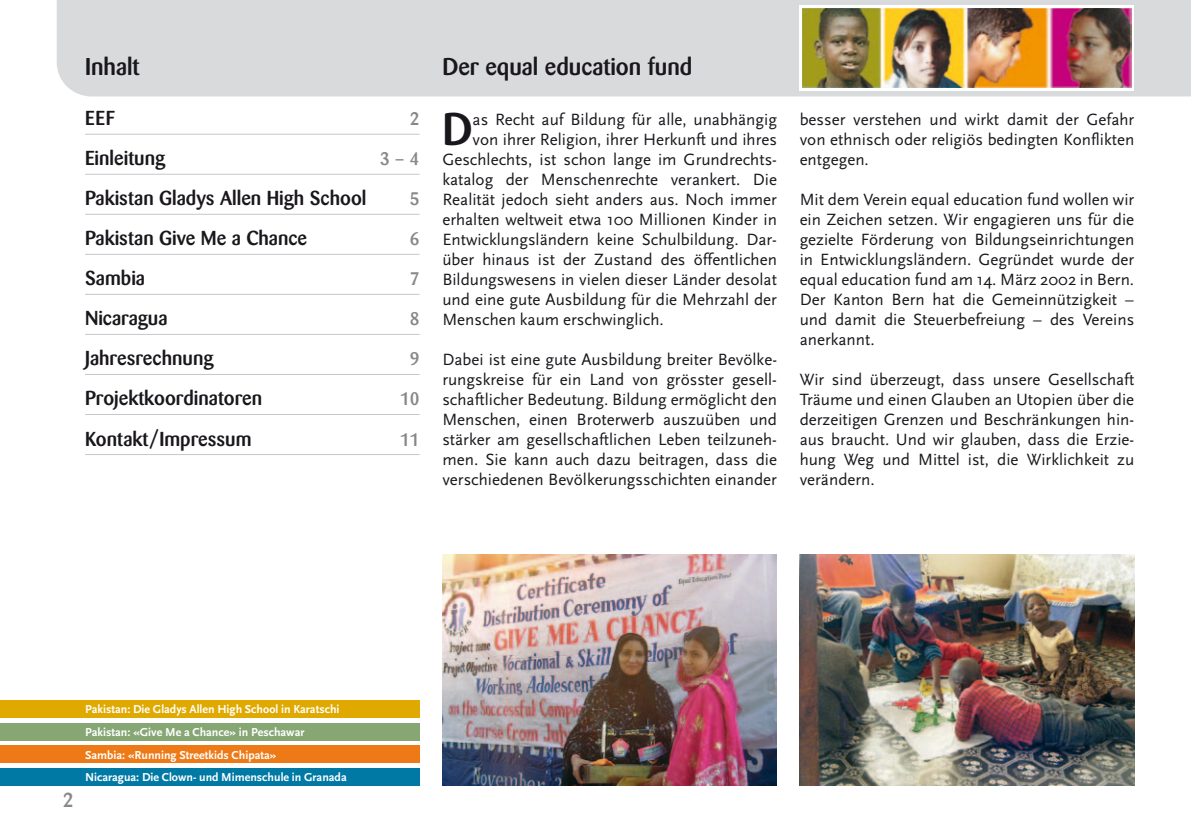
<style>
.page{position:relative;width:1191px;height:840px;background:#fff}
.page>*{position:absolute;margin:0;border:0;box-sizing:border-box;transform-origin:0 0}
.t1{font:500 45.4px "Barmeno";color:#1a171c}
.t2{font:500 24px "Barmeno";color:#1a171c}
.t3{font:500 20px "Barmeno";color:#1a171c}
.t4{font:500 20px "Barmeno";color:#87888a}
.t5{font:500 18px "Barmeno";color:#87888a}
.t6{font:17px/20px "Scala Sans";color:#1a171c;text-align:justify}
.t7{font:700 12px/22.6px "Scala Sans";color:#fff}
</style>
<div class="page">
<div style="left:57px;top:0;width:1134px;height:96px;background:#d9dadb"></div>
<svg style="left:799px;top:6px;width:335px;height:85px"></svg>
<hr style="left:85px;top:134px;width:335px;height:1px;background:#c6c7c9">
<hr style="left:85px;top:174px;width:335px;height:1px;background:#c6c7c9">
<hr style="left:85px;top:214px;width:335px;height:1px;background:#c6c7c9">
<hr style="left:85px;top:254px;width:335px;height:1px;background:#c6c7c9">
<hr style="left:85px;top:294px;width:335px;height:1px;background:#c6c7c9">
<hr style="left:85px;top:334px;width:335px;height:1px;background:#c6c7c9">
<hr style="left:85px;top:374px;width:335px;height:1px;background:#c6c7c9">
<hr style="left:85px;top:414px;width:335px;height:1px;background:#c6c7c9">
<hr style="left:85px;top:454px;width:335px;height:1px;background:#c6c7c9">
<img style="left:802px;top:9px;width:329px;height:79px">
<img style="left:799px;top:554px;width:335px;height:231px">
<img style="left:442px;top:554px;width:335px;height:231px">
<div style="left:0;top:768px;width:420px;height:17px;background:#0079a5"></div>
<div style="left:0;top:745px;width:420px;height:17px;background:#ed7a17"></div>
<div style="left:0;top:722px;width:420px;height:17px;background:#86a774"></div>
<div style="left:0;top:700px;width:420px;height:17px;background:#dfa900"></div>
<h2 class="t2" style="left:85px;top:52px;width:56px">Inhalt</h2>
<h2 class="t2" style="left:442px;top:52px;width:252px">Der equal education fund</h2>
<p class="t3" style="left:85px;top:106px;width:31px">EEF</p>
<p class="t5" style="left:410px;top:108px;width:11px">2</p>
<p class="t3" style="left:85px;top:146px;width:81px">Einleitung</p>
<p class="t5" style="left:380px;top:148px;width:41px">3 – 4</p>
<p class="t3" style="left:85px;top:186px;width:283px">Pakistan Gladys Allen High School</p>
<p class="t5" style="left:410px;top:188px;width:11px">5</p>
<p class="t3" style="left:85px;top:226px;width:224px">Pakistan Give Me a Chance</p>
<p class="t5" style="left:410px;top:228px;width:11px">6</p>
<p class="t3" style="left:85px;top:266px;width:61px">Sambia</p>
<p class="t5" style="left:410px;top:268px;width:11px">7</p>
<p class="t3" style="left:85px;top:306px;width:84px">Nicaragua</p>
<p class="t5" style="left:410px;top:308px;width:11px">8</p>
<p class="t3" style="left:85px;top:346px;width:130px">Jahresrechnung</p>
<p class="t5" style="left:410px;top:348px;width:11px">9</p>
<p class="t3" style="left:85px;top:386px;width:179px">Projektkoordinatoren</p>
<p class="t5" style="left:400px;top:388px;width:21px">10</p>
<p class="t3" style="left:85px;top:426px;width:168px">Kontakt/Impressum</p>
<p class="t5" style="left:400px;top:428px;width:21px">11</p>
<h1 class="t1" style="left:442px;top:103px;width:32px">D</h1>
<p class="t6" style="left:472px;top:110px;width:306px">as Recht auf Bildung für alle, unabhängig</p>
<p class="t6" style="left:472px;top:130px;width:306px">von ihrer Religion, ihrer Herkunft und ihres</p>
<p class="t6" style="left:442px;top:150px;width:336px">Geschlechts, ist schon lange im Grundrechts-</p>
<p class="t6" style="left:442px;top:170px;width:336px">katalog der Menschenrechte verankert. Die</p>
<p class="t6" style="left:442px;top:190px;width:336px">Realität jedoch sieht anders aus. Noch immer</p>
<p class="t6" style="left:442px;top:210px;width:336px">erhalten weltweit etwa 100 Millionen Kinder in</p>
<p class="t6" style="left:442px;top:230px;width:336px">Entwicklungsländern keine Schulbildung. Dar-</p>
<p class="t6" style="left:442px;top:250px;width:336px">über hinaus ist der Zustand des öffentlichen</p>
<p class="t6" style="left:442px;top:270px;width:336px">Bildungswesens in vielen dieser Länder desolat</p>
<p class="t6" style="left:442px;top:290px;width:336px">und eine gute Ausbildung für die Mehrzahl der</p>
<p class="t6" style="left:442px;top:310px;width:223px">Menschen kaum erschwinglich.</p>
<p class="t6" style="left:442px;top:350px;width:336px">Dabei ist eine gute Ausbildung breiter Bevölke&shy;rungskreise für ein Land von grösster gesell&shy;schaftlicher Bedeutung. Bildung ermöglicht den Menschen, einen Broterwerb auszuüben und stärker am gesellschaftlichen Leben teilzuneh&shy;men. Sie kann auch dazu beitragen, dass die verschiedenen Bevölkerungsschichten einander</p>
<p class="t6" style="left:799px;top:110px;width:336px">besser verstehen und wirkt damit der Gefahr von ethnisch oder religiös bedingten Konflikten entgegen.</p>
<p class="t6" style="left:799px;top:190px;width:336px">Mit dem Verein equal education fund wollen wir ein Zeichen setzen. Wir engagieren uns für die gezielte Förderung von Bildungseinrichtungen in Entwicklungsländern. Gegründet wurde der equal education fund am 14. März 2002 in Bern.<br>Der Kanton Bern hat die Gemeinnützigkeit – und damit die Steuerbefreiung – des Vereins anerkannt.</p>
<p class="t6" style="left:799px;top:370px;width:336px">Wir sind überzeugt, dass unsere Gesellschaft Träume und einen Glauben an Utopien über die derzeitigen Grenzen und Beschränkungen hin&shy;aus braucht. Und wir glauben, dass die Erzie&shy;hung Weg und Mittel ist, die Wirklichkeit zu verändern.</p>
<p class="t4" style="left:63px;top:787px;width:12px">2</p>
<p class="t7" style="left:85px;top:697px;width:263px">Pakistan: Die Gladys Allen High School in Karatschi Pakistan: «Give Me a Chance» in Peschawar Sambia: «Running Streetkids Chipata»<br>Nicaragua: Die Clown- und Mimenschule in Granada</p>
</div>
